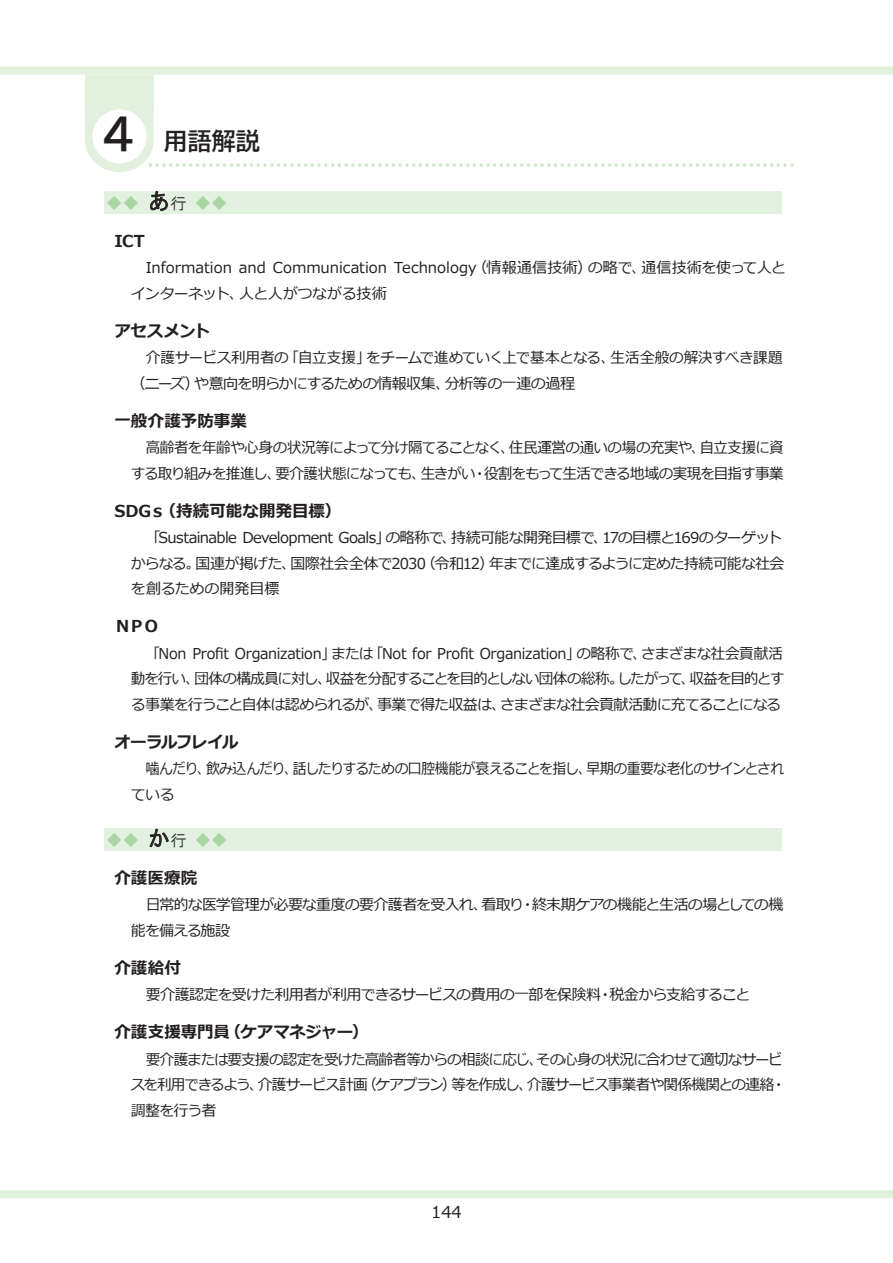
<style>
.page{position:relative;width:893px;height:1263px;background:#fff}
.page>*{position:absolute;margin:0;border:0;box-sizing:border-box;transform-origin:0 0}
.t1{font:24px "BIZ UD Gothic Bold";color:#231f20}
.t2{font:700 16.5px "Meiryo";color:#231f20}
.t3{font:16.5px "HG Gothic M";color:#a9d6a3}
.t4{font:700 16.5px "Meiryo";letter-spacing:-.075em;color:#231f20}
.t5{font:16.5px "Meiryo";color:#231f20}
.t6{font:15px/25.5px "Meiryo";letter-spacing:-.05em;color:#231f20}
.t7{font:15px/25.5px "Meiryo";letter-spacing:-.05em;color:#231f20;text-align:right;scale:.96 1}
.t8{font:15px/25.5px "Meiryo";letter-spacing:-.005em;color:#231f20}
.t9{font:15px/25.5px "Meiryo";letter-spacing:-.05em;color:#231f20;scale:.92 1}
.s1{font-size:42px}
.s2{font-size:22.5px;color:#231f20}
.s3{color:#231f20}
</style>
<div class="page">
<svg style="left:85px;top:108px;width:708px;height:64px"></svg>
<div style="left:85px;top:75px;width:69px;height:33px;background:#e2f0de"></div>
<div style="left:93px;top:109px;width:54px;height:54px;background:#fff;border-radius:50%"></div>
<div style="left:104px;top:191px;width:677px;height:23px;background:#e3f1e0"></div>
<svg style="left:150px;top:191px;width:18px;height:20px"></svg>
<div style="left:104px;top:828px;width:677px;height:23px;background:#e3f1e0"></div>
<svg style="left:149px;top:829px;width:20px;height:18px"></svg>
<svg style="left:0;top:67px;width:893px;height:8px;background:#e3f0df"></svg>
<svg style="left:0;top:1190px;width:893px;height:8px;background:#e3f0df"></svg>
<h1 class="t1" style="left:98px;top:128px;width:164px"><span class="s1">４</span> 用語解説</h1>
<p class="t3" style="left:106px;top:195px;width:123px">◆◆ <span class="s2">あ</span><span class="s3">行</span> ◆◆</p>
<p class="t2" style="left:114px;top:231px;width:32px">ICT</p>
<p class="t8" style="left:131px;top:255px;width:656px;text-indent:15px">Information and Communication Technology（情報通信技術）の略で、通信技術を使って人とインターネット、人と人がつながる技術</p>
<p class="t2" style="left:114px;top:321px;width:97px">アセスメント</p>
<p class="t6" style="left:131px;top:345px;width:653px;text-indent:15px">介護サービス利用者の「自立支援」をチームで進めていく上で基本となる、生活全般の解決すべき課題（ニーズ）や意向を明らかにするための情報収集、分析等の一連の過程</p>
<p class="t2" style="left:114px;top:411px;width:134px">一般介護予防事業</p>
<p class="t7" style="left:131px;top:435px;width:681px">高齢者を年齢や心身の状況等によって分け隔てることなく、住民運営の通いの場の充実や、自立支援に資する取り組みを推進し、要介護状態になっても、生きがい・役割をもって生活できる地域の実現を目指す事業</p>
<p class="t2" style="left:114px;top:501px;width:228px">SDGｓ（持続可能な開発目標）</p>
<p class="t6" style="left:131px;top:525px;width:655px;text-indent:15px">「Sustainable Development Goals」の略称で、持続可能な開発目標で、17の目標と169のターゲットからなる。国連が掲げた、国際社会全体で2030（令和12）年までに達成するように定めた持続可能な社会を創るための開発目標</p>
<p class="t2" style="left:114px;top:617px;width:47px">ＮＰＯ</p>
<p class="t6" style="left:131px;top:641px;width:655px;text-align:justify;text-indent:15px">「Non Profit Organization」または「Not for Profit Organization」の略称で、さまざまな社会貢献活動を行い、団体の構成員に対し、収益を分配することを目的としない団体の総称。したがって、収益を目的とする事業を行うこと自体は認められるが、事業で得た収益は、さまざまな社会貢献活動に充てることになる</p>
<p class="t4" style="left:114px;top:732px;width:126px">オーラルフレイル</p>
<p class="t9" style="left:131px;top:756px;width:712px;text-indent:15px">噛んだり、飲み込んだり、話したりするための口腔機能が衰えることを指し、早期の重要な老化のサインとされている</p>
<p class="t3" style="left:106px;top:832px;width:123px">◆◆ <span class="s2">か</span><span class="s3">行</span> ◆◆</p>
<p class="t2" style="left:114px;top:868px;width:84px">介護医療院</p>
<p class="t6" style="left:131px;top:892px;width:654px;text-indent:15px">日常的な医学管理が必要な重度の要介護者を受入れ、看取り・終末期ケアの機能と生活の場としての機能を備える施設</p>
<p class="t2" style="left:114px;top:958px;width:68px">介護給付</p>
<p class="t6" style="left:146px;top:982px;width:606px">要介護認定を受けた利用者が利用できるサービスの費用の一部を保険料・税金から支給すること</p>
<p class="t2" style="left:114px;top:1023px;width:255px">介護支援専門員（ケアマネジャー）</p>
<p class="t6" style="left:131px;top:1047px;width:657px;text-indent:15px">要介護または要支援の認定を受けた高齢者等からの相談に応じ、その心身の状況に合わせて適切なサービスを利用できるよう、介護サービス計画（ケアプラン）等を作成し、介護サービス事業者や関係機関との連絡・調整を行う者</p>
<p class="t5" style="left:431px;top:1202px;width:32px">144</p>
</div>
